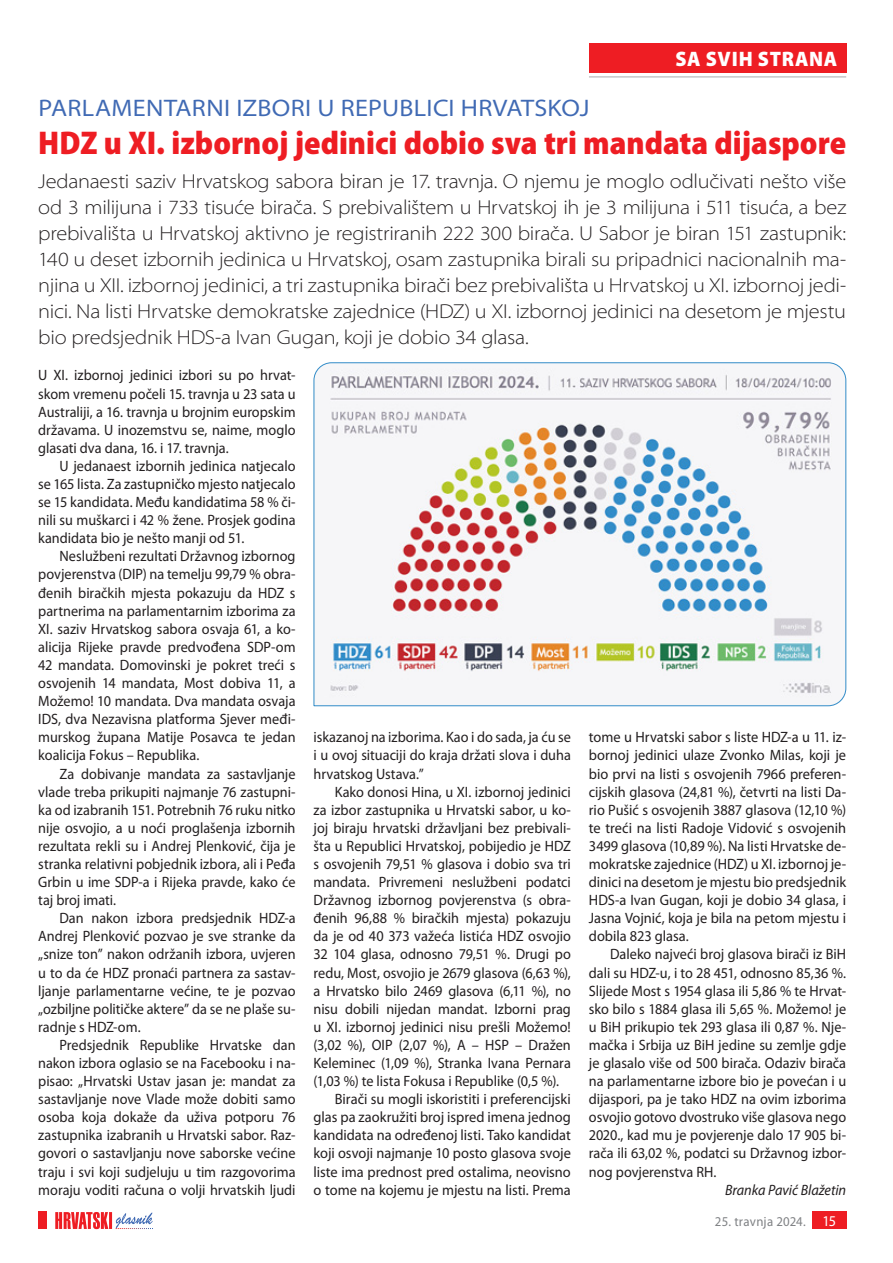
<style>
.page{position:relative;width:893px;height:1263px;background:#fff}
.page>*{position:absolute;margin:0;border:0;box-sizing:border-box;transform-origin:0 0}
.t1{font:900 semi-condensed 33px "Myriad Pro";color:#ee1d23}
.t2{font:semi-expanded 24px "Myriad Pro";letter-spacing:.01em;color:#406ab4}
.t3{font:900 21px "Myriad Pro";letter-spacing:.035em;color:#fff;scale:.95 1}
.t4{font:300 semi-expanded 20.25px/26px "Myriad Pro";letter-spacing:-.015em;color:#231f20;text-align:justify}
.t5{font:15px/18.1px "Myriad Pro";color:#231f20;text-align:justify;scale:.95 1}
.t6{font:15px/18.1px "Myriad Pro";color:#231f20;text-align:justify;scale:.96 1}
.t7{font:italic 15px "Myriad Pro";letter-spacing:-.005em;color:#231f20;scale:.95 1}
.t8{font:13.5px "Myriad Pro";letter-spacing:.02em;color:#808285;scale:.95 1}
.s1{font-size:15px;color:#fff}
</style>
<div class="page">
<hr style="left:589px;top:77px;width:257px;height:1px;background:#a8a9ad">
<div style="left:812px;top:1212px;width:34px;height:17px;background:#ee1d23"></div>
<div style="left:38px;top:1212px;width:9px;height:17px;background:#ee1d23"></div>
<svg style="left:55px;top:1212px;width:98px;height:17px"></svg>
<div style="left:589px;top:43px;width:257px;height:30px;background:#ee1d23"></div>
<svg style="left:313px;top:362px;width:534px;height:344px"></svg>
<h3 class="t3" style="left:675px;top:45px;width:172px">SA SVIH STRANA</h3>
<h2 class="t2" style="left:39px;top:93px;width:552px">PARLAMENTARNI IZBORI U REPUBLICI HRVATSKOJ</h2>
<h1 class="t1" style="left:38px;top:121px;width:809px">HDZ u XI. izbornoj jedinici dobio sva tri mandata dijaspore</h1>
<p class="t4" style="left:38px;top:168px;width:809px">Jedanaesti saziv Hrvatskog sabora biran je 17. travnja. O njemu je moglo odlučivati nešto više od 3 milijuna i 733 tisuće birača. S prebivalištem u Hrvatskoj ih je 3 milijuna i 511 tisuća, a bez prebivališta u Hrvatskoj aktivno je registriranih 222 300 birača. U Sabor je biran 151 zastupnik:<br>140 u deset izbornih jedinica u Hrvatskoj, osam zastupnika birali su pripadnici nacionalnih ma&shy;njina u XII. izbornoj jedinici, a tri zastupnika birači bez prebivališta u Hrvatskoj u XI. izbornoj jedi&shy;nici. Na listi Hrvatske demokratske zajednice (HDZ) u XI. izbornoj jedinici na desetom je mjestu bio predsjednik HDS-a Ivan Gugan, koji je dobio 34 glasa.</p>
<p class="t5" style="left:38px;top:366px;width:272px">U XI. izbornoj jedinici izbori su po hrvat&shy;skom vremenu počeli 15. travnja u 23 sata u Australiji, a 16. travnja u brojnim europskim državama. U inozemstvu se, naime, moglo glasati dva dana, 16. i 17. travnja.</p>
<p class="t5" style="left:38px;top:457px;width:272px;text-indent:21px">U jedanaest izbornih jedinica natjecalo se 165 lista. Za zastupničko mjesto natjecalo se 15 kandidata. Među kandidatima 58 % či&shy;nili su muškarci i 42 % žene. Prosjek godina kandidata bio je nešto manji od 51.</p>
<p class="t5" style="left:38px;top:547px;width:272px;text-indent:21px">Neslužbeni rezultati Državnog izbornog povjerenstva (DIP) na temelju 99,79 % obra&shy;đenih biračkih mjesta pokazuju da HDZ s partnerima na parlamentarnim izborima za XI. saziv Hrvatskog sabora osvaja 61, a ko&shy;alicija Rijeke pravde predvođena SDP-om 42 mandata. Domovinski je pokret treći s osvojenih 14 mandata, Most dobiva 11, a Možemo! 10 mandata. Dva mandata osvaja IDS, dva Nezavisna platforma Sjever međi&shy;murskog župana Matije Posavca te jedan koalicija Fokus – Republika.</p>
<p class="t5" style="left:38px;top:764px;width:272px;text-indent:21px">Za dobivanje mandata za sastavljanje vlade treba prikupiti najmanje 76 zastupni&shy;ka od izabranih 151. Potrebnih 76 ruku nitko nije osvojio, a u noći proglašenja izbornih rezultata rekli su i Andrej Plenković, čija je stranka relativni pobjednik izbora, ali i Peđa Grbin u ime SDP-a i Rijeka pravde, kako će taj broj imati.</p>
<p class="t5" style="left:38px;top:909px;width:272px;text-indent:21px">Dan nakon izbora predsjednik HDZ-a Andrej Plenković pozvao je sve stranke da „snize ton” nakon održanih izbora, uvjeren u to da će HDZ pronaći partnera za sastav&shy;ljanje parlamentarne većine, te je pozvao „ozbiljne političke aktere” da se ne plaše su&shy;radnje s HDZ-om.</p>
<p class="t5" style="left:38px;top:1035px;width:272px;text-indent:21px">Predsjednik Republike Hrvatske dan nakon izbora oglasio se na Facebooku i na&shy;pisao: „Hrvatski Ustav jasan je: mandat za sastavljanje nove Vlade može dobiti samo osoba koja dokaže da uživa potporu 76 zastupnika izabranih u Hrvatski sabor. Raz&shy;govori o sastavljanju nove saborske većine traju i svi koji sudjeluju u tim razgovorima moraju voditi računa o volji hrvatskih ljudi</p>
<p class="t6" style="left:589px;top:728px;width:270px">tome u Hrvatski sabor s liste HDZ-a u 11. iz&shy;bornoj jedinici ulaze Zvonko Milas, koji je bio prvi na listi s osvojenih 7966 preferen&shy;cijskih glasova (24,81 %), četvrti na listi Da&shy;rio Pušić s osvojenih 3887 glasova (12,10 %) te treći na listi Radoje Vidović s osvojenih 3499 glasova (10,89 %). Na listi Hrvatske de&shy;mokratske zajednice (HDZ) u XI. izbornoj je&shy;dinici na desetom je mjestu bio predsjednik HDS-a Ivan Gugan, koji je dobio 34 glasa, i Jasna Vojnić, koja je bila na petom mjestu i dobila 823 glasa.</p>
<p class="t5" style="left:589px;top:945px;width:272px;text-indent:21px">Daleko najveći broj glasova birači iz BiH dali su HDZ-u, i to 28 451, odnosno 85,36 %.<br>Slijede Most s 1954 glasa ili 5,86 % te Hrvat&shy;sko bilo s 1884 glasa ili 5,65 %. Možemo! je u BiH prikupio tek 293 glasa ili 0,87 %. Nje&shy;mačka i Srbija uz BiH jedine su zemlje gdje je glasalo više od 500 birača. Odaziv birača na parlamentarne izbore bio je povećan i u dijaspori, pa je tako HDZ na ovim izborima osvojio gotovo dvostruko više glasova nego 2020., kad mu je povjerenje dalo 17 905 bi&shy;rača ili 63,02 %, podatci su Državnog izbor&shy;nog povjerenstva RH.</p>
<p class="t7" style="left:725px;top:1180px;width:129px">Branka Pavić Blažetin</p>
<p class="t5" style="left:314px;top:728px;width:272px">iskazanoj na izborima. Kao i do sada, ja ću se i u ovoj situaciji do kraja držati slova i duha hrvatskog Ustava.”</p>
<p class="t5" style="left:335px;top:782px;width:250px">Kako donosi Hina, u XI. izbornoj jedinici</p>
<p class="t5" style="left:314px;top:800px;width:272px">za izbor zastupnika u Hrvatski sabor, u ko-</p>
<p class="t5" style="left:314px;top:818px;width:272px">joj biraju hrvatski državljani bez prebivali-</p>
<p class="t5" style="left:314px;top:836px;width:272px">šta u Republici Hrvatskoj, pobijedio je HDZ</p>
<p class="t5" style="left:314px;top:855px;width:272px">s osvojenih 79,51 % glasova i dobio sva tri</p>
<p class="t5" style="left:314px;top:873px;width:272px">mandata. Privremeni neslužbeni podatci</p>
<p class="t5" style="left:314px;top:891px;width:272px">Državnog izbornog povjerenstva (s obra-</p>
<p class="t5" style="left:314px;top:909px;width:272px">đenih 96,88 % biračkih mjesta) pokazuju</p>
<p class="t5" style="left:314px;top:927px;width:272px">da je od 40 373 važeća listića HDZ osvojio</p>
<p class="t5" style="left:314px;top:945px;width:272px">32 104 glasa, odnosno 79,51 %. Drugi po</p>
<p class="t5" style="left:314px;top:963px;width:272px">redu, Most, osvojio je 2679 glasova (6,63 %),</p>
<p class="t5" style="left:314px;top:981px;width:272px">a Hrvatsko bilo 2469 glasova (6,11 %), no</p>
<p class="t5" style="left:314px;top:999px;width:272px">nisu dobili nijedan mandat. Izborni prag</p>
<p class="t5" style="left:314px;top:1017px;width:272px">u XI. izbornoj jedinici nisu prešli Možemo!</p>
<p class="t5" style="left:314px;top:1035px;width:272px">(3,02 %), OIP (2,07 %), A – HSP – Dražen</p>
<p class="t5" style="left:314px;top:1054px;width:272px">Keleminec (1,09 %), Stranka Ivana Pernara</p>
<p class="t5" style="left:314px;top:1072px;width:260px">(1,03 %) te lista Fokusa i Republike (0,5 %).</p>
<p class="t6" style="left:335px;top:1090px;width:247px">Birači su mogli iskoristiti i preferencijski</p>
<p class="t6" style="left:314px;top:1108px;width:270px">glas pa zaokružiti broj ispred imena jednog</p>
<p class="t6" style="left:314px;top:1126px;width:270px">kandidata na određenoj listi. Tako kandidat</p>
<p class="t6" style="left:314px;top:1144px;width:270px">koji osvoji najmanje 10 posto glasova svoje</p>
<p class="t6" style="left:314px;top:1162px;width:269px">liste ima prednost pred ostalima, neovisno</p>
<p class="t6" style="left:314px;top:1180px;width:270px">o tome na kojemu je mjestu na listi. Prema</p>
<p class="t8" style="left:715px;top:1213px;width:129px">25. travnja 2024. <span class="s1">15</span></p>
</div>
